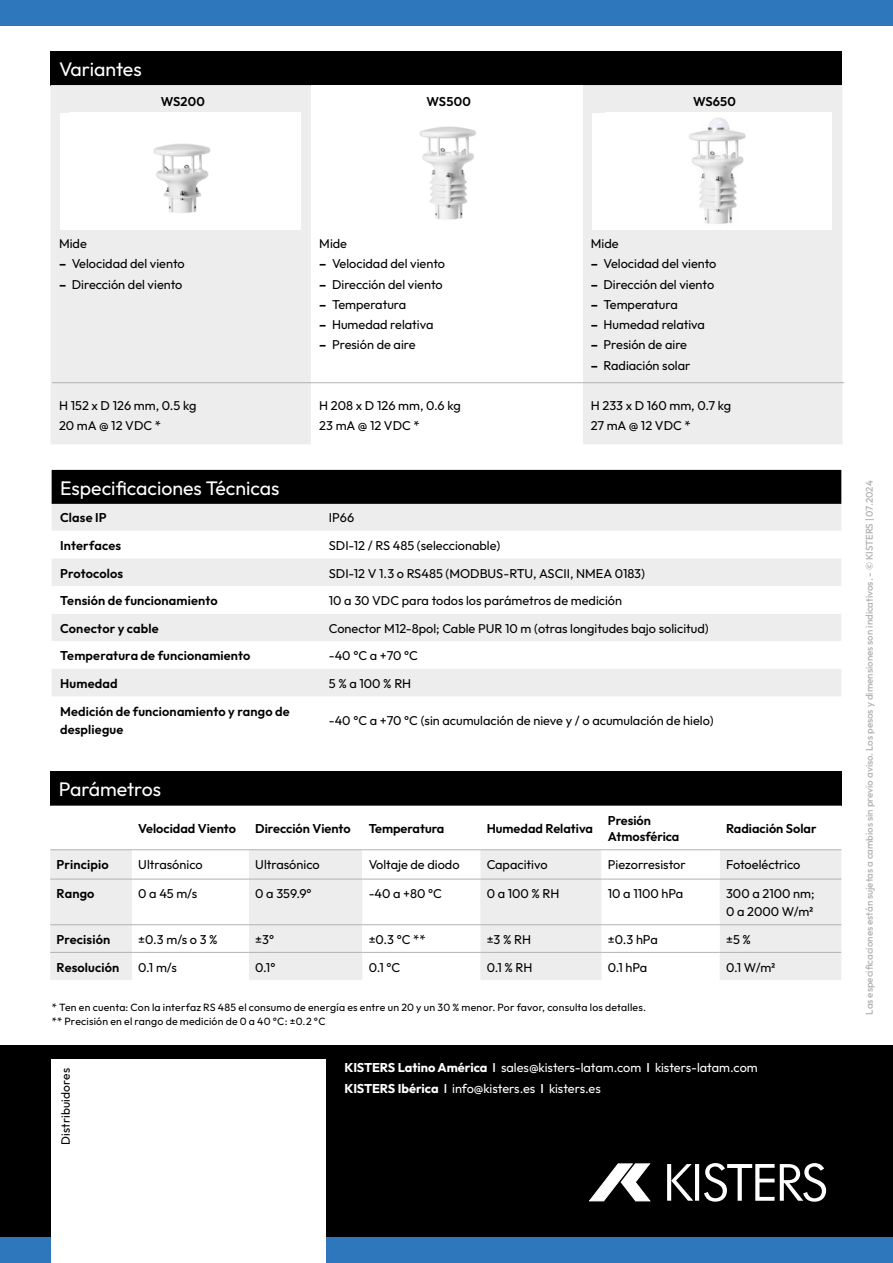
<style>
.page{position:relative;width:893px;height:1263px;background:#fff}
.page>*{position:absolute;margin:0;border:0;box-sizing:border-box;transform-origin:0 0}
.t1{font:19.5px "Outfit";color:#fff}
.t2{font:12.75px/20.2px "Outfit";color:#000}
.t3{font:600 12.75px/18px "Outfit";letter-spacing:.005em;color:#000}
.t4{font:12.75px/20.2px "Outfit";color:#fff}
.t5{font:12px "Outfit";letter-spacing:.015em;color:#000}
.t6{font:10.5px/13.5px "Outfit";letter-spacing:.02em;color:#000}
.t7{font:500 9.75px "Outfit";color:#b3b2b2}
.s1{font-weight:700}
.s2{font-weight:500}
</style>
<div class="page">
<div style="left:0;top:1034px;width:893px;height:229px;background:#2f77bc;opacity:.4"></div>
<div style="left:0;top:0;width:893px;height:26px;background:#2f77bc"></div>
<div style="left:0;top:1237px;width:893px;height:26px;background:#2f77bc"></div>
<svg style="left:667px;top:1164px;width:4px;height:37px"></svg>
<svg style="left:671px;top:1164px;width:22px;height:37px"></svg>
<hr style="left:695px;top:1164px;width:4px;height:37px;background:#fff">
<svg style="left:704px;top:1163px;width:122px;height:39px"></svg>
<svg style="left:589px;top:1163px;width:61px;height:38px"></svg>
<div style="left:51px;top:1059px;width:274px;height:204px;background:#fff"></div>
<div style="left:51px;top:51px;width:791px;height:34px;background:#000"></div>
<div style="left:51px;top:85px;width:791px;height:359px;background:#ededed"></div>
<div style="left:311px;top:85px;width:271px;height:359px;background:#fff"></div>
<hr style="left:52px;top:382px;width:792px;height:1px;background:#b3b2b2">
<img style="left:419px;top:126px;width:57px;height:94px">
<div style="left:52px;top:470px;width:789px;height:34px;background:#000"></div>
<div style="left:52px;top:504px;width:789px;height:27px;background:#ededed"></div>
<svg style="left:52px;top:559px;width:789px;height:137px;fill:#ededed"></svg>
<div style="left:50px;top:772px;width:791px;height:34px;background:#000"></div>
<svg style="left:50px;top:850px;width:791px;height:130px;fill:#ededed"></svg>
<svg style="left:132px;top:850px;width:588px;height:102px"></svg>
<hr style="left:50px;top:849px;width:82px;height:1px;background:#b3b2b2">
<hr style="left:132px;top:849px;width:117px;height:1px;background:#b3b2b2">
<hr style="left:249px;top:849px;width:113px;height:1px;background:#b3b2b2">
<hr style="left:362px;top:849px;width:118px;height:1px;background:#b3b2b2">
<hr style="left:480px;top:849px;width:121px;height:1px;background:#b3b2b2">
<hr style="left:601px;top:849px;width:119px;height:1px;background:#b3b2b2">
<hr style="left:720px;top:849px;width:121px;height:1px;background:#b3b2b2">
<hr style="left:50px;top:879px;width:82px;height:1px;background:#b3b2b2">
<hr style="left:132px;top:879px;width:117px;height:1px;background:#b3b2b2">
<hr style="left:249px;top:879px;width:113px;height:1px;background:#b3b2b2">
<hr style="left:362px;top:879px;width:118px;height:1px;background:#b3b2b2">
<hr style="left:480px;top:879px;width:121px;height:1px;background:#b3b2b2">
<hr style="left:601px;top:879px;width:119px;height:1px;background:#b3b2b2">
<hr style="left:720px;top:879px;width:121px;height:1px;background:#b3b2b2">
<hr style="left:50px;top:924px;width:82px;height:1px;background:#b3b2b2">
<hr style="left:132px;top:924px;width:117px;height:1px;background:#b3b2b2">
<hr style="left:249px;top:924px;width:113px;height:1px;background:#b3b2b2">
<hr style="left:362px;top:924px;width:118px;height:1px;background:#b3b2b2">
<hr style="left:480px;top:924px;width:121px;height:1px;background:#b3b2b2">
<hr style="left:601px;top:924px;width:119px;height:1px;background:#b3b2b2">
<hr style="left:720px;top:924px;width:121px;height:1px;background:#b3b2b2">
<hr style="left:50px;top:952px;width:82px;height:1px;background:#b3b2b2">
<hr style="left:132px;top:952px;width:117px;height:1px;background:#b3b2b2">
<hr style="left:249px;top:952px;width:113px;height:1px;background:#b3b2b2">
<hr style="left:362px;top:952px;width:118px;height:1px;background:#b3b2b2">
<hr style="left:480px;top:952px;width:121px;height:1px;background:#b3b2b2">
<hr style="left:601px;top:952px;width:119px;height:1px;background:#b3b2b2">
<hr style="left:720px;top:952px;width:121px;height:1px;background:#b3b2b2">
<div style="left:61px;top:113px;width:239px;height:116px;background:#fff"></div>
<img style="left:153px;top:143px;width:58px;height:70px">
<div style="left:592px;top:113px;width:239px;height:116px;background:#fff"></div>
<img style="left:689px;top:117px;width:57px;height:107px">
<h1 class="t1" style="left:59px;top:58px;width:84px">Variantes</h1>
<p class="t3" style="left:161px;top:93px;width:46px">WS200</p>
<p class="t3" style="left:426px;top:93px;width:46px">WS500</p>
<p class="t3" style="left:693px;top:93px;width:44px">WS650</p>
<p class="t2" style="left:59px;top:233px;width:29px">Mide</p>
<p class="t2" style="left:59px;top:254px;width:127px"><span class="s1">–</span> Velocidad del viento</p>
<p class="t2" style="left:59px;top:274px;width:125px"><span class="s1">–</span> Dirección del viento</p>
<p class="t2" style="left:59px;top:395px;width:139px">H 152 x D 126 mm, 0.5 kg<br>20 mA @ 12 VDC *</p>
<p class="t2" style="left:319px;top:233px;width:29px">Mide</p>
<p class="t2" style="left:319px;top:254px;width:127px"><span class="s1">–</span> Velocidad del viento</p>
<p class="t2" style="left:319px;top:274px;width:125px"><span class="s1">–</span> Dirección del viento</p>
<p class="t2" style="left:319px;top:294px;width:88px"><span class="s1">–</span> Temperatura</p>
<p class="t2" style="left:319px;top:314px;width:116px"><span class="s1">–</span> Humedad relativa</p>
<p class="t2" style="left:319px;top:335px;width:98px"><span class="s1">–</span> Presión de aire</p>
<p class="t2" style="left:319px;top:395px;width:143px">H 208 x D 126 mm, 0.6 kg<br>23 mA @ 12 VDC *</p>
<p class="t2" style="left:591px;top:233px;width:29px">Mide</p>
<p class="t2" style="left:591px;top:254px;width:127px"><span class="s1">–</span> Velocidad del viento</p>
<p class="t2" style="left:591px;top:274px;width:125px"><span class="s1">–</span> Dirección del viento</p>
<p class="t2" style="left:591px;top:294px;width:88px"><span class="s1">–</span> Temperatura</p>
<p class="t2" style="left:591px;top:314px;width:116px"><span class="s1">–</span> Humedad relativa</p>
<p class="t2" style="left:591px;top:335px;width:98px"><span class="s1">–</span> Presión de aire</p>
<p class="t2" style="left:591px;top:355px;width:101px"><span class="s1">–</span> Radiación solar</p>
<p class="t2" style="left:591px;top:395px;width:142px">H 233 x D 160 mm, 0.7 kg<br>27 mA @ 12 VDC *</p>
<h1 class="t1" style="left:60px;top:477px;width:221px">Especificaciones Técnicas</h1>
<p class="t3" style="left:60px;top:509px;width:48px">Clase IP</p>
<p class="t2" style="left:329px;top:508px;width:27px">IP66</p>
<p class="t3" style="left:60px;top:536px;width:63px">Interfaces</p>
<p class="t2" style="left:329px;top:535px;width:173px">SDI-12 / RS 485 (seleccionable)</p>
<p class="t3" style="left:60px;top:564px;width:65px">Protocolos</p>
<p class="t2" style="left:329px;top:563px;width:318px">SDI-12 V 1.3 o RS485 (MODBUS-RTU, ASCII, NMEA 0183)</p>
<p class="t3" style="left:60px;top:592px;width:159px">Tensión de funcionamiento</p>
<p class="t2" style="left:329px;top:590px;width:295px">10 a 30 VDC para todos los parámetros de medición</p>
<p class="t3" style="left:60px;top:619px;width:100px">Conector y cable</p>
<p class="t2" style="left:329px;top:618px;width:381px">Conector M12-8pol; Cable PUR 10 m (otras longitudes bajo solicitud)</p>
<p class="t3" style="left:60px;top:647px;width:192px">Temperatura de funcionamiento</p>
<p class="t2" style="left:329px;top:646px;width:91px">-40 °C a +70 °C</p>
<p class="t3" style="left:60px;top:674px;width:59px">Humedad</p>
<p class="t2" style="left:329px;top:673px;width:84px">5 % a 100 % RH</p>
<p class="t3" style="left:60px;top:702px;width:231px">Medición de funcionamiento y rango de despliegue</p>
<p class="t2" style="left:329px;top:710px;width:386px">-40 °C a +70 °C (sin acumulación de nieve y / o acumulación de hielo)</p>
<h1 class="t1" style="left:59px;top:778px;width:104px">Parámetros</h1>
<p class="t3" style="left:138px;top:819px;width:99px">Velocidad Viento</p>
<p class="t3" style="left:255px;top:819px;width:97px">Dirección Viento</p>
<p class="t3" style="left:369px;top:819px;width:77px">Temperatura</p>
<p class="t3" style="left:487px;top:819px;width:108px">Humedad Relativa</p>
<p class="t3" style="left:608px;top:812px;width:73px;line-height:16.5px">Presión<br>Atmosférica</p>
<p class="t3" style="left:726px;top:819px;width:92px">Radiación Solar</p>
<p class="t3" style="left:57px;top:855px;width:53px">Principio</p>
<p class="t2" style="left:138px;top:854px;width:66px">Ultrasónico</p>
<p class="t2" style="left:255px;top:854px;width:66px">Ultrasónico</p>
<p class="t2" style="left:369px;top:854px;width:92px">Voltaje de diodo</p>
<p class="t2" style="left:487px;top:854px;width:62px">Capacitivo</p>
<p class="t2" style="left:608px;top:854px;width:79px">Piezorresistor</p>
<p class="t2" style="left:726px;top:854px;width:76px">Fotoeléctrico</p>
<p class="t3" style="left:57px;top:885px;width:39px">Rango</p>
<p class="t2" style="left:138px;top:883px;width:60px">0 a 45 m/s</p>
<p class="t2" style="left:255px;top:883px;width:58px">0 a 359.9°</p>
<p class="t2" style="left:369px;top:883px;width:75px">-40 a +80 °C</p>
<p class="t2" style="left:487px;top:883px;width:74px">0 a 100 % RH</p>
<p class="t2" style="left:608px;top:883px;width:77px">10 a 1100 hPa</p>
<p class="t2" style="left:726px;top:885px;width:90px;line-height:18px">300 a 2100 nm;<br>0 a 2000 W/m²</p>
<p class="t3" style="left:57px;top:930px;width:55px">Precisión</p>
<p class="t2" style="left:138px;top:929px;width:81px">±0.3 m/s o 3 %</p>
<p class="t2" style="left:255px;top:929px;width:20px">±3°</p>
<p class="t2" style="left:369px;top:929px;width:59px">±0.3 °C **</p>
<p class="t2" style="left:487px;top:929px;width:46px">±3 % RH</p>
<p class="t2" style="left:608px;top:929px;width:51px">±0.3 hPa</p>
<p class="t2" style="left:726px;top:929px;width:26px">±5 %</p>
<p class="t3" style="left:57px;top:958px;width:64px">Resolución</p>
<p class="t2" style="left:138px;top:957px;width:40px">0.1 m/s</p>
<p class="t2" style="left:255px;top:957px;width:22px">0.1°</p>
<p class="t2" style="left:369px;top:957px;width:33px">0.1 °C</p>
<p class="t2" style="left:487px;top:957px;width:47px">0.1 % RH</p>
<p class="t2" style="left:608px;top:957px;width:41px">0.1 hPa</p>
<p class="t2" style="left:726px;top:957px;width:51px">0.1 W/m²</p>
<p class="t6" style="left:52px;top:1001px;width:596px">* Ten en cuenta: Con la interfaz RS 485 el consumo de energía es entre un 20 y un 30 % menor. Por favor, consulta los detalles. ** Precisión en el rango de medición de 0 a 40 °C: ±0.2 °C</p>
<p class="t5" style="left:59px;top:1145px;width:79px;rotate:-90deg">Distribuidores</p>
<p class="t4" style="left:345px;top:1057px;width:415px"><span class="s1">KISTERS Latino América</span> <span class="s2">I</span> sales@kisters-latam.com <span class="s2">I</span> kisters-latam.com<br><span class="s1">KISTERS Ibérica</span> <span class="s2">I</span> info@kisters.es <span class="s2">I</span> kisters.es</p>
<p class="t7" style="left:864px;top:1015px;width:536px;rotate:-90deg">Las especificaciones están sujetas a cambios sin previo aviso. Los pesos y dimensiones son indicativos. - © KISTERS | 07.2024</p>
</div>
